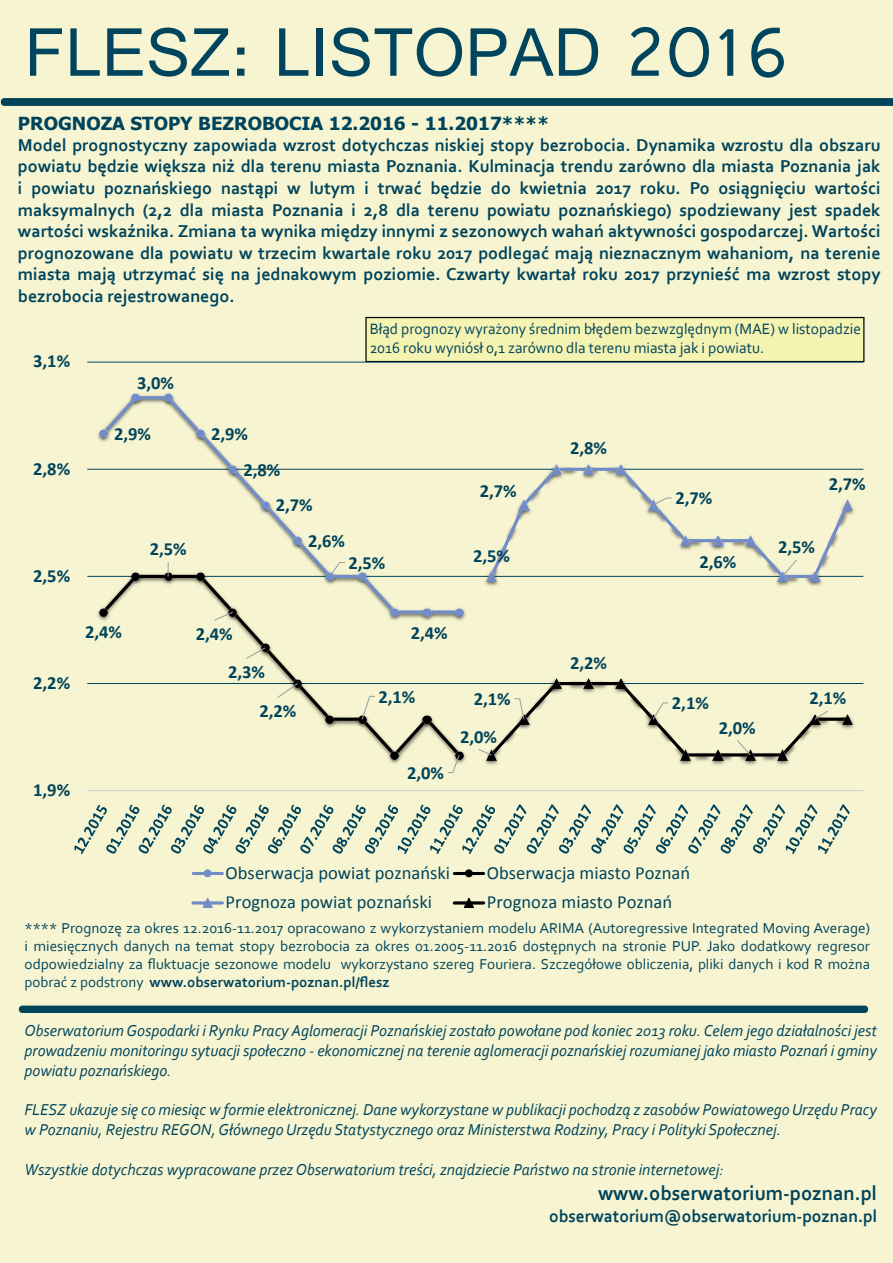
<style>
.page{position:relative;width:893px;height:1263px;background:#f7f5d1}
.page>*{position:absolute;margin:0;border:0;box-sizing:border-box;transform-origin:0 0}
.t1{font:73.5px "Raavi";color:#00455d}
.t2{font:700 21px "Corbel";color:#00445c}
.t3{font:18.6px "Calibri";color:#00445c}
.t4{font:700 18.45px "Calibri";color:#00445c}
.t5{font:700 18px/21.6px "Corbel";color:#00445c;text-align:justify}
.t6{font:700 18px "Tahoma";color:#00445c;scale:1.04 1}
.t7{font:italic 16.5px/19.8px "Corbel";color:#00445c;text-align:justify}
.t8{font:15.75px/18.9px "Corbel";color:#00435b}
.t9{font:15px/18px "Corbel";color:#00455d;text-align:justify}
.s1{color:#00445c}
.s2{font-weight:700;color:#00445c}
</style>
<div class="page">
<h1 class="t1" style="left:25px;top:7px;width:769px">FLESZ: LISTOPAD 2016</h1>
<p class="t6" style="left:18px;top:111px;width:512px">PROGNOZA STOPY BEZROBOCIA 12.2016 - 11.2017****</p>
<p class="t5" style="left:18px;top:134px;width:864px">Model prognostyczny zapowiada wzrost dotychczas niskiej stopy bezrobocia. Dynamika wzrostu dla obszaru powiatu będzie większa niż dla terenu miasta Poznania. Kulminacja trendu zarówno dla miasta Poznania jak i powiatu poznańskiego nastąpi w lutym i trwać będzie do kwietnia 2017 roku. Po osiągnięciu wartości maksymalnych (2,2 dla miasta Poznania i 2,8 dla terenu powiatu poznańskiego) spodziewany jest spadek wartości wskaźnika. Zmiana ta wynika między innymi z sezonowych wahań aktywności gospodarczej. Wartości prognozowane dla powiatu w trzecim kwartale roku 2017 podlegać mają nieznacznym wahaniom, na terenie miasta mają utrzymać się na jednakowym poziomie. Czwarty kwartał roku 2017 przynieść ma wzrost stopy bezrobocia rejestrowanego.</p>
<p class="t4" style="left:33px;top:350px;width:39px">3,1%</p>
<p class="t4" style="left:33px;top:457px;width:39px">2,8%</p>
<p class="t4" style="left:33px;top:564px;width:39px">2,5%</p>
<p class="t4" style="left:137px;top:371px;width:38px">3,0%</p>
<p class="t4" style="left:114px;top:422px;width:38px">2,9%</p>
<p class="t4" style="left:150px;top:537px;width:38px">2,5%</p>
<p class="t8" style="left:370px;top:319px;width:493px">Błąd prognozy wyrażony średnim błędem bezwzględnym (MAE) w listopadzie<br>2016 roku wyniósł 0,1 zarówno dla terenu miasta jak i powiatu.</p>
<p class="t4" style="left:211px;top:422px;width:38px">2,9%</p>
<p class="t4" style="left:243px;top:458px;width:38px">2,8%</p>
<p class="t4" style="left:276px;top:493px;width:38px">2,7%</p>
<p class="t4" style="left:308px;top:529px;width:38px">2,6%</p>
<p class="t4" style="left:349px;top:551px;width:38px">2,5%</p>
<p class="t4" style="left:480px;top:479px;width:38px">2,7%</p>
<p class="t4" style="left:473px;top:544px;width:38px">2,5%</p>
<p class="t4" style="left:570px;top:436px;width:38px">2,8%</p>
<p class="t4" style="left:675px;top:486px;width:38px">2,7%</p>
<p class="t4" style="left:699px;top:550px;width:38px">2,6%</p>
<p class="t4" style="left:829px;top:472px;width:38px">2,7%</p>
<p class="t4" style="left:778px;top:535px;width:38px">2,5%</p>
<p class="t4" style="left:33px;top:671px;width:39px">2,2%</p>
<p class="t4" style="left:33px;top:778px;width:39px">1,9%</p>
<p class="t4" style="left:85px;top:620px;width:38px">2,4%</p>
<p class="t4" style="left:411px;top:621px;width:38px">2,4%</p>
<p class="t4" style="left:196px;top:622px;width:38px">2,4%</p>
<p class="t4" style="left:228px;top:660px;width:38px">2,3%</p>
<p class="t4" style="left:259px;top:699px;width:38px">2,2%</p>
<p class="t4" style="left:379px;top:685px;width:38px">2,1%</p>
<p class="t4" style="left:407px;top:761px;width:38px">2,0%</p>
<p class="t4" style="left:474px;top:687px;width:38px">2,1%</p>
<p class="t4" style="left:460px;top:725px;width:38px">2,0%</p>
<p class="t4" style="left:570px;top:651px;width:38px">2,2%</p>
<p class="t4" style="left:672px;top:691px;width:38px">2,1%</p>
<p class="t4" style="left:719px;top:716px;width:38px">2,0%</p>
<p class="t4" style="left:809px;top:686px;width:38px">2,1%</p>
<p class="t3" style="left:226px;top:861px;width:226px">Obserwacja powiat poznański</p>
<p class="t3" style="left:487px;top:861px;width:205px">Obserwacja miasto Poznań</p>
<p class="t3" style="left:226px;top:890px;width:208px">Prognoza powiat poznański</p>
<p class="t3" style="left:487px;top:890px;width:187px">Prognoza miasto Poznań</p>
<p class="t9" style="left:25px;top:919px;width:847px">**** Prognozę za okres 12.2016-11.2017 opracowano z wykorzystaniem modelu ARIMA (Autoregressive Integrated Moving Average) i miesięcznych danych na temat stopy bezrobocia za okres 01.2005-11.2016 dostępnych na stronie PUP. Jako dodatkowy regresor odpowiedzialny za fluktuacje sezonowe modelu wykorzystano szereg Fouriera. Szczegółowe obliczenia, pliki danych i kod R można pobrać <span class="s1">z podstrony</span> <span class="s2">www.obserwatorium-poznan.pl/flesz</span></p>
<p class="t7" style="left:25px;top:1020px;width:854px">Obserwatorium Gospodarki i Rynku Pracy Aglomeracji Poznańskiej zostało powołane pod koniec 2013 roku. Celem jego działalności jest prowadzeniu monitoringu sytuacji społeczno - ekonomicznej na terenie aglomeracji poznańskiej rozumianej jako miasto Poznań i gminy powiatu poznańskiego.</p>
<p class="t7" style="left:25px;top:1099px;width:854px">FLESZ ukazuje się co miesiąc w formie elektronicznej. Dane wykorzystane w publikacji pochodzą z zasobów Powiatowego Urzędu Pracy w Poznaniu, Rejestru REGON, Głównego Urzędu Statystycznego oraz Ministerstwa Rodziny, Pracy i Polityki Społecznej.</p>
<p class="t7" style="left:25px;top:1159px;width:700px">Wszystkie dotychczas wypracowane przez Obserwatorium treści, znajdziecie Państwo na stronie internetowej:</p>
<p class="t2" style="left:598px;top:1180px;width:280px">www.obserwatorium-poznan.pl</p>
<p class="t5" style="left:549px;top:1204px;width:330px">obserwatorium@obserwatorium-poznan.pl</p>
</div>
